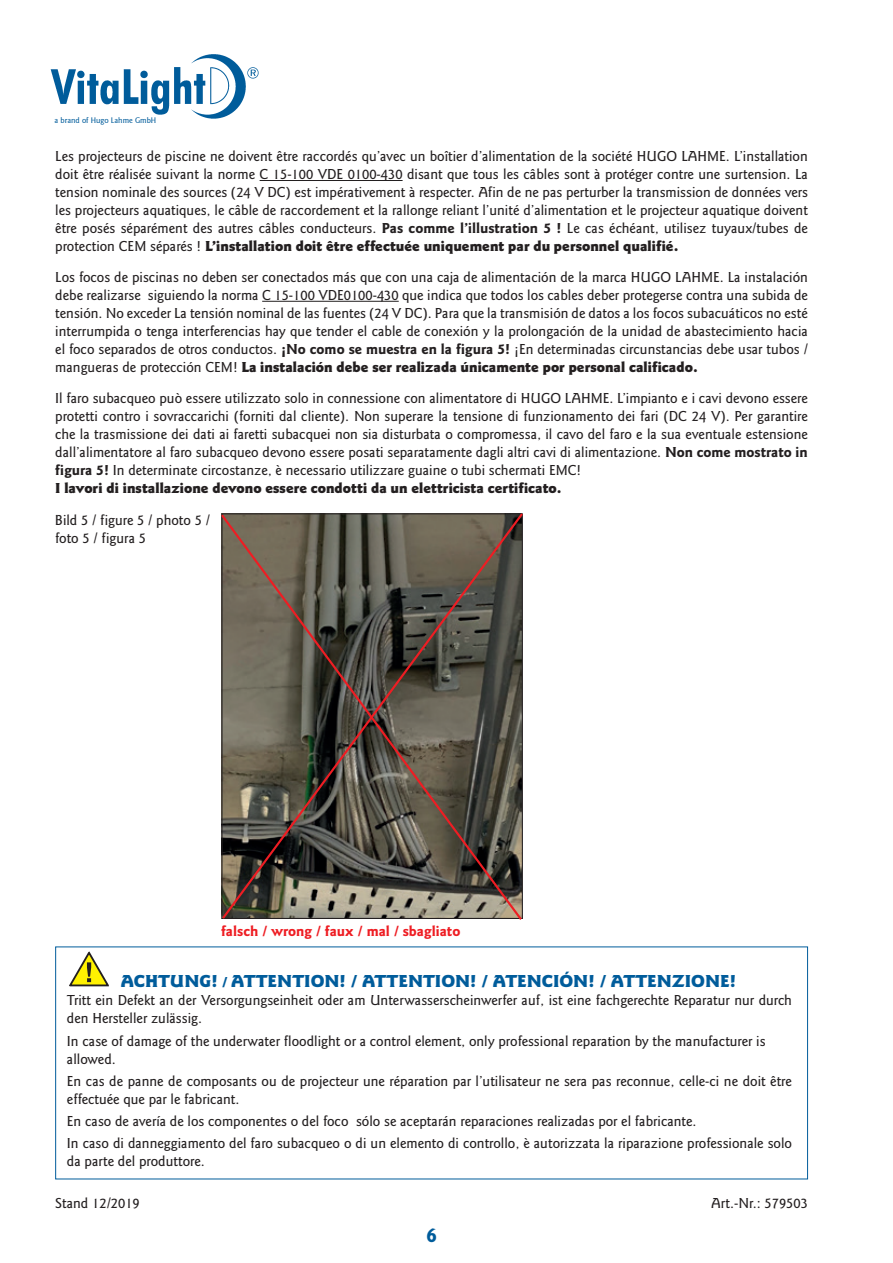
<style>
.page{position:relative;width:893px;height:1263px;background:#fff}
.page>*{position:absolute;margin:0;border:0;box-sizing:border-box;transform-origin:0 0}
.t1{font:700 21px "Goudy Sans";color:#005c9b}
.t2{font:900 18px "Goudy Sans";color:#005c9b}
.t3{font:500 15px/18px "Goudy Sans";color:#231f20;text-align:justify}
.t4{font:900 15px "Goudy Sans";color:#231f20}
.t5{font:700 15px "Goudy Sans";color:#ee1d23}
.t6{font:500 8.1px "Goudy Sans IT Cby BT";color:#005c9b}
.s1{font-weight:700}
.s2{font-weight:900}
.s3{font-size:15px}
</style>
<div class="page">
<img style="left:50px;top:54px;width:209px;height:65px">
<hr style="left:260px;top:180px;width:143px;height:1px;background:#231f20">
<hr style="left:262px;top:301px;width:137px;height:1px;background:#231f20">
<svg style="left:221px;top:513px;width:302px;height:407px"></svg>
<svg style="left:69px;top:951px;width:40px;height:36px"></svg>
<p class="t6" style="left:55px;top:116px;width:103px">a brand of Hugo Lahme GmbH</p>
<p class="t3" style="left:55px;top:147px;width:754px">Les projecteurs de piscine ne doivent être raccordés qu’avec un boîtier d’alimentation de la société HUGO LAHME. L’installation doit être réalisée suivant la norme C 15-100 VDE 0100-430 disant que tous les câbles sont à protéger contre une surtension. La tension nominale des sources (24 V DC) est impérativement à respecter. Afin de ne pas perturber la transmission de données vers les projecteurs aquatiques, le câble de raccordement et la rallonge reliant l’unité d’alimentation et le projecteur aquatique doivent être posés séparément des autres câbles conducteurs. <span class="s1">Pas comme l’illustration 5 !</span> Le cas échéant, utilisez tuyaux/tubes de protection CEM séparés ! <span class="s2">L’installation doit être effectuée uniquement par du personnel qualifié.</span></p>
<p class="t3" style="left:55px;top:268px;width:754px">Los focos de piscinas no deben ser conectados más que con una caja de alimentación de la marca HUGO LAHME. La instalación debe realizarse siguiendo la norma C 15-100 VDE0100-430 que indica que todos los cables deber protegerse contra una subida de tensión. No exceder La tensión nominal de las fuentes (24 V DC). Para que la transmisión de datos a los focos subacuáticos no esté interrumpida o tenga interferencias hay que tender el cable de conexión y la prolongación de la unidad de abastecimiento hacia el foco separados de otros conductos. <span class="s1">¡No como se muestra en la figura 5!</span> ¡En determinadas circunstancias debe usar tubos / mangueras de protección CEM! <span class="s2">La instalación debe ser realizada únicamente por personal calificado.</span></p>
<p class="t3" style="left:55px;top:389px;width:754px">Il faro subacqueo può essere utilizzato solo in connessione con alimentatore di HUGO LAHME. L’impianto e i cavi devono essere protetti contro i sovraccarichi (forniti dal cliente). Non superare la tensione di funzionamento dei fari (DC 24 V). Per garantire che la trasmissione dei dati ai faretti subacquei non sia disturbata o compromessa, il cavo del faro e la sua eventuale estensione dall’alimentatore al faro subacqueo devono essere posati separatamente dagli altri cavi di alimentazione. <span class="s1">Non come mostrato in figura 5!</span> In determinate circostanze, è necessario utilizzare guaine o tubi schermati EMC!</p>
<p class="t4" style="left:55px;top:479px;width:508px">I lavori di installazione devono essere condotti da un elettricista certificato.</p>
<p class="t3" style="left:55px;top:511px;width:156px">Bild 5 / figure 5 / photo 5 /</p>
<p class="t3" style="left:55px;top:529px;width:92px">foto 5 / figura 5</p>
<p class="t5" style="left:221px;top:922px;width:241px">falsch / wrong / faux / mal / sbagliato</p>
<p class="t2" style="left:121px;top:971px;width:617px">ACHTUNG! <span class="s3">/</span> ATTENTION! / ATTENTION! / ATENCIÓN! / ATTENZIONE!</p>
<p class="t3" style="left:67px;top:991px;width:727px">Tritt ein Defekt an der Versorgungseinheit oder am Unterwasserscheinwerfer auf, ist eine fachgerechte Reparatur nur durch den Hersteller zulässig.</p>
<p class="t3" style="left:67px;top:1032px;width:700px">In case of damage of the underwater floodlight or a control element, only professional reparation by the manufacturer is</p>
<p class="t3" style="left:67px;top:1050px;width:50px">allowed.</p>
<p class="t3" style="left:67px;top:1072px;width:726px">En cas de panne de composants ou de projecteur une réparation par l’utilisateur ne sera pas reconnue, celle-ci ne doit être effectuée que par le fabricant.</p>
<p class="t3" style="left:67px;top:1112px;width:631px">En caso de avería de los componentes o del foco sólo se aceptarán reparaciones realizadas por el fabricante.</p>
<p class="t3" style="left:67px;top:1134px;width:726px">In caso di danneggiamento del faro subacqueo o di un elemento di controllo, è autorizzata la riparazione professionale solo da parte del produttore.</p>
<p class="t3" style="left:55px;top:1194px;width:86px">Stand 12/2019</p>
<p class="t3" style="left:711px;top:1194px;width:98px">Art.-Nr.: 579503</p>
<h1 class="t1" style="left:426px;top:1223px;width:12px">6</h1>
</div>
